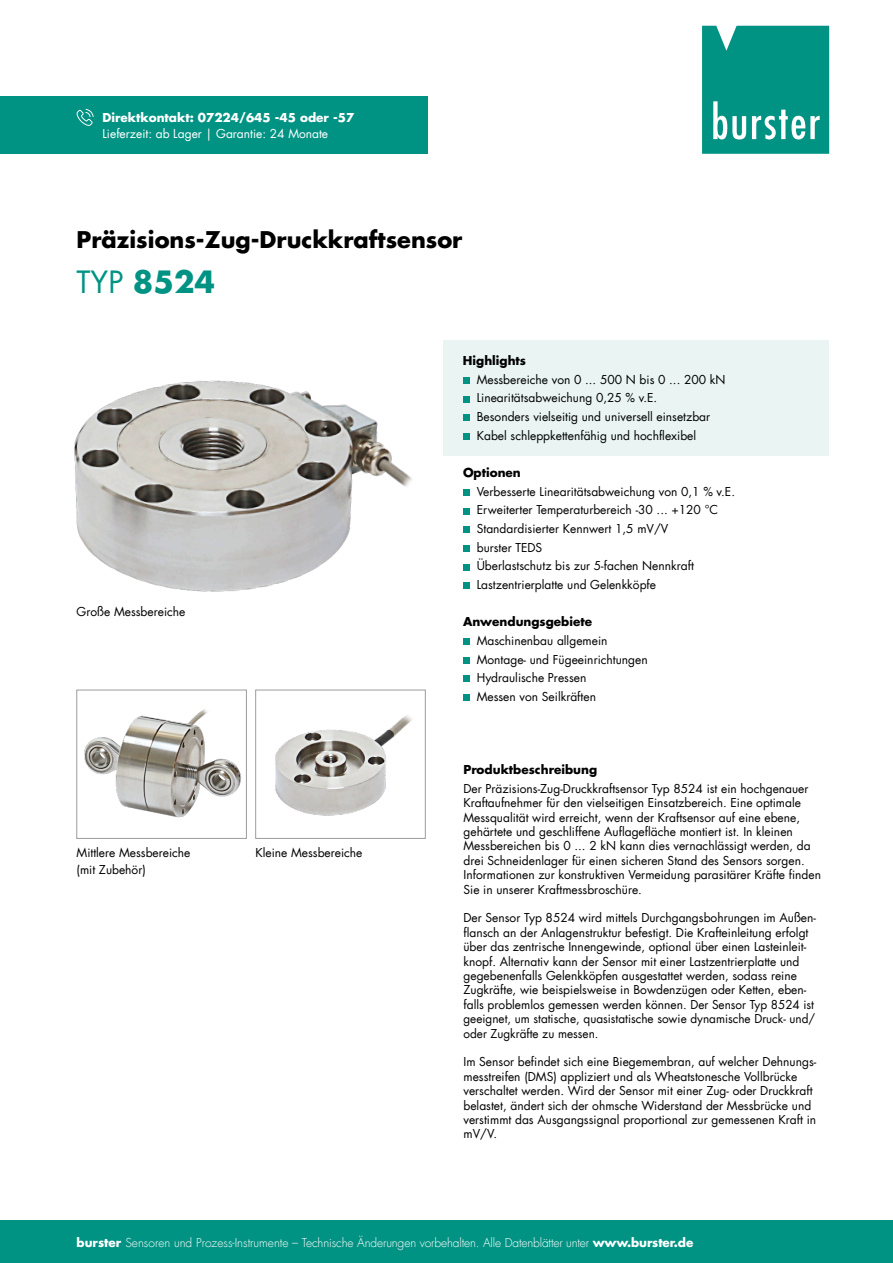
<style>
.page{position:relative;width:893px;height:1263px;background:#fff}
.page>*{position:absolute;margin:0;border:0;box-sizing:border-box;transform-origin:0 0}
.t1{font:700 30px "Futura LT";color:#009383}
.t2{font:700 22.5px "Futura LT";color:#000}
.t3{font:12px/14.4px "Futura LT";color:#000}
.t4{font:300 12px "Futura LT";letter-spacing:-.01em;color:#fff}
.t5{font:700 12px "Futura LT";color:#000}
.t6{font:12px "Futura LT";color:#fff}
.t7{font:700 12px "Futura LT";color:#fff}
.s1{font-weight:400}
.s2{font-weight:700}
</style>
<div class="page">
<img style="left:74px;top:380px;width:338px;height:212px">
<div style="left:443px;top:340px;width:386px;height:116px;background:#e9f4f3"></div>
<div style="left:463px;top:377px;width:6px;height:7px;background:#009383"></div>
<svg style="left:463px;top:396px;width:6px;height:6px"></svg>
<svg style="left:463px;top:415px;width:6px;height:6px"></svg>
<div style="left:463px;top:433px;width:6px;height:7px;background:#009383"></div>
<div style="left:463px;top:489px;width:6px;height:7px;background:#009383"></div>
<svg style="left:463px;top:508px;width:6px;height:6px"></svg>
<div style="left:463px;top:526px;width:6px;height:7px;background:#009383"></div>
<div style="left:463px;top:545px;width:6px;height:7px;background:#009383"></div>
<svg style="left:463px;top:564px;width:6px;height:6px"></svg>
<div style="left:463px;top:582px;width:6px;height:7px;background:#009383"></div>
<div style="left:463px;top:638px;width:6px;height:7px;background:#009383"></div>
<svg style="left:463px;top:657px;width:6px;height:6px"></svg>
<svg style="left:463px;top:676px;width:6px;height:6px"></svg>
<div style="left:463px;top:694px;width:6px;height:7px;background:#009383"></div>
<img style="left:84px;top:709px;width:157px;height:109px">
<div style="left:77px;top:690px;width:170px;height:149px;border:1px solid #9c9c9c"></div>
<img style="left:275px;top:715px;width:137px;height:101px">
<div style="left:255px;top:690px;width:171px;height:149px;border:1px solid #9c9c9c"></div>
<div style="left:0;top:96px;width:428px;height:58px;background:#009383"></div>
<svg style="left:77px;top:109px;width:17px;height:17px"></svg>
<svg style="left:702px;top:26px;width:127px;height:128px;background:#179c8e"></svg>
<div style="left:0;top:1220px;width:893px;height:43px;background:#009383"></div>
<p class="t7" style="left:102px;top:109px;width:253px">Direktkontakt: 07224/645 -45 oder -57</p>
<p class="t6" style="left:102px;top:126px;width:227px">Lieferzeit: ab Lager | Garantie: 24 Monate</p>
<h2 class="t2" style="left:77px;top:225px;width:387px">Präzisions-Zug-Druckkraftsensor</h2>
<h1 class="t1" style="left:77px;top:262px;width:140px"><span class="s1">TYP</span> 8524</h1>
<p class="t3" style="left:77px;top:605px;width:110px">Große Messbereiche</p>
<p class="t3" style="left:77px;top:846px;width:115px">Mittlere Messbereiche</p>
<p class="t3" style="left:255px;top:846px;width:109px">Kleine Messbereiche</p>
<p class="t3" style="left:77px;top:862px;width:71px">(mit Zubehör)</p>
<p class="t5" style="left:463px;top:353px;width:65px">Highlights</p>
<p class="t3" style="left:477px;top:370px;width:250px;line-height:18.6px">Messbereiche von 0 ... 500 N bis 0 ... 200 kN Linearitätsabweichung 0,25 % v.E.<br>Besonders vielseitig und universell einsetzbar Kabel schleppkettenfähig und hochflexibel</p>
<p class="t5" style="left:463px;top:464px;width:59px">Optionen</p>
<p class="t3" style="left:477px;top:482px;width:260px;line-height:18.6px">Verbesserte Linearitätsabweichung von 0,1 % v.E.<br>Erweiterter Temperaturbereich -30 ... +120 °C Standardisierter Kennwert 1,5 mV/V<br>burster TEDS<br>Überlastschutz bis zur 5-fachen Nennkraft Lastzentrierplatte und Gelenkköpfe</p>
<p class="t5" style="left:463px;top:614px;width:131px">Anwendungsgebiete</p>
<p class="t3" style="left:477px;top:631px;width:172px;line-height:18.6px">Maschinenbau allgemein<br>Montage- und Fügeeinrichtungen<br>Hydraulische Pressen<br>Messen von Seilkräften</p>
<p class="t5" style="left:463px;top:762px;width:135px">Produktbeschreibung</p>
<p class="t3" style="left:463px;top:781px;width:359px">Der Präzisions-Zug-Druckkraftsensor Typ 8524 ist ein hochgenauer Kraftaufnehmer für den vielseitigen Einsatzbereich. Eine optimale Messqualität wird erreicht, wenn der Kraftsensor auf eine ebene, gehärtete und geschliffene Auflagefläche montiert ist. In kleinen Messbereichen bis 0 ... 2 kN kann dies vernachlässigt werden, da drei Schneidenlager für einen sicheren Stand des Sensors sorgen.<br>Informationen zur konstruktiven Vermeidung parasitärer Kräfte finden Sie in unserer Kraftmessbroschüre.</p>
<p class="t3" style="left:463px;top:911px;width:354px">Der Sensor Typ 8524 wird mittels Durchgangsbohrungen im Außen&shy;flansch an der Anlagenstruktur befestigt. Die Krafteinleitung erfolgt über das zentrische Innengewinde, optional über einen Lasteinleit&shy;knopf. Alternativ kann der Sensor mit einer Lastzentrierplatte und gegebenenfalls Gelenkköpfen ausgestattet werden, sodass reine Zugkräfte, wie beispielsweise in Bowdenzügen oder Ketten, eben&shy;falls problemlos gemessen werden können. Der Sensor Typ 8524 ist geeignet, um statische, quasistatische sowie dynamische Druck- und/ oder Zugkräfte zu messen.</p>
<p class="t3" style="left:463px;top:1055px;width:354px">Im Sensor befindet sich eine Biegemembran, auf welcher Dehnungs&shy;messtreifen (DMS) appliziert und als Wheatstonesche Vollbrücke verschaltet werden. Wird der Sensor mit einer Zug- oder Druckkraft belastet, ändert sich der ohmsche Widerstand der Messbrücke und verstimmt das Ausgangssignal proportional zur gemessenen Kraft in mV/V.</p>
<p class="t4" style="left:77px;top:1235px;width:618px"><span class="s2">burster</span> Sensoren und Prozess-Instrumente – Technische Änderungen vorbehalten. Alle Datenblätter unter <span class="s2">www.burster.de</span></p>
</div>
